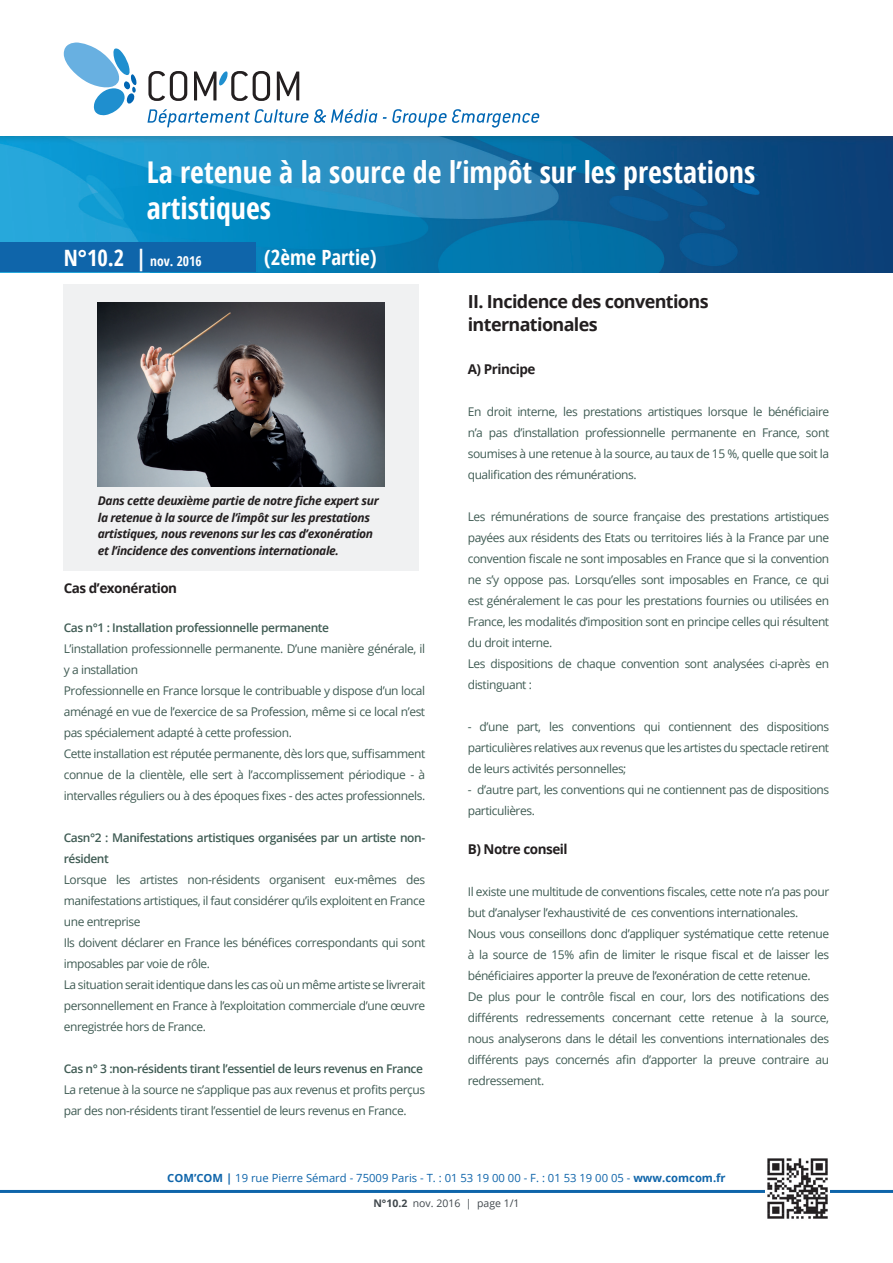
<style>
.page{position:relative;width:893px;height:1263px;background:#fff}
.page>*{position:absolute;margin:0;border:0;box-sizing:border-box;transform-origin:0 0}
.t1{font:700 condensed 30px "Open Sans";color:#fff}
.t2{font:700 condensed 21px "Open Sans";color:#fff}
.t3{font:700 18px/22.5px "Open Sans";letter-spacing:-.035em;color:#231f20}
.t4{font:700 13.5px "Open Sans";letter-spacing:-.035em;color:#231f20}
.t5{font:700 condensed 13.5px "Open Sans";color:#fff}
.t6{font:12px/21px "Open Sans";letter-spacing:-.035em;color:#405c54;text-align:justify}
.t7{font:italic 700 12px/16.5px "Open Sans";letter-spacing:-.03em;color:#231f20}
.t8{font:600 12px/21px "Open Sans";letter-spacing:-.035em;color:#405c54}
.t9{font:11.25px "Open Sans";color:#0f65aa}
.n_page{font:10.5px "Open Sans";color:#41484d}
.s1{font-size:22.5px}
.s2{font-weight:700}
</style>
<div class="page">
<img style="left:0;top:136px;width:893px;height:136px">
<div style="left:0;top:242px;width:255px;height:30px;background:#0f65aa"></div>
<svg style="left:147px;top:109px;width:230px;height:18px"></svg>
<svg style="left:383px;top:109px;width:157px;height:19px"></svg>
<svg style="left:148px;top:71px;width:39px;height:30px"></svg>
<svg style="left:277px;top:72px;width:22px;height:28px"></svg>
<svg style="left:194px;top:71px;width:76px;height:30px"></svg>
<svg style="left:64px;top:43px;width:72px;height:72px"></svg>
<hr style="left:0;top:1190px;width:893px;height:3px;background:#0f65aa">
<img style="left:765px;top:1158px;width:64px;height:61px">
<div style="left:64px;top:284px;width:355px;height:287px;background:#f0f1f2"></div>
<img style="left:98px;top:303px;width:287px;height:184px">
<p class="t1" style="left:147px;top:151px;width:610px">La retenue à la source de l’impôt sur les prestations</p>
<p class="t1" style="left:147px;top:187px;width:126px">artistiques</p>
<p class="t5" style="left:64px;top:252px;width:139px"><span class="s1">N°10.2 |</span> nov. 2016</p>
<p class="t2" style="left:264px;top:243px;width:114px">(2ème Partie)</p>
<p class="t7" style="left:98px;top:492px;width:283px">Dans cette deuxième partie de notre fiche expert sur la retenue à la source de l’impôt sur les prestations artistiques, nous revenons sur les cas d’exonération et l’incidence des conventions internationale.</p>
<p class="t4" style="left:64px;top:578px;width:115px">Cas d’exonération</p>
<p class="t8" style="left:64px;top:617px;width:267px">Cas n°1 : Installation professionnelle permanente</p>
<p class="t6" style="left:64px;top:638px;width:363px">L’installation professionnelle permanente. D’une manière générale, il y a installation</p>
<p class="t6" style="left:64px;top:680px;width:363px">Professionnelle en France lorsque le contribuable y dispose d’un local aménagé en vue de l’exercice de sa Profession, même si ce local n’est pas spécialement adapté à cette profession.</p>
<p class="t6" style="left:64px;top:743px;width:363px">Cette installation est réputée permanente, dès lors que, suffisamment connue de la clientèle, elle sert à l’accomplissement périodique - à intervalles réguliers ou à des époques fixes - des actes professionnels.</p>
<p class="t8" style="left:64px;top:827px;width:363px">Casn°2 : Manifestations artistiques organisées par un artiste non&shy;résident</p>
<p class="t6" style="left:64px;top:869px;width:363px">Lorsque les artistes non-résidents organisent eux-mêmes des manifestations artistiques, il faut considérer qu’ils exploitent en France une entreprise</p>
<p class="t6" style="left:64px;top:932px;width:363px">Ils doivent déclarer en France les bénéfices correspondants qui sont imposables par voie de rôle.</p>
<p class="t6" style="left:64px;top:974px;width:363px">La situation serait identique dans les cas où un même artiste se livrerait personnellement en France à l’exploitation commerciale d’une œuvre enregistrée hors de France.</p>
<p class="t8" style="left:64px;top:1058px;width:361px">Cas n° 3 :non-résidents tirant l’essentiel de leurs revenus en France</p>
<p class="t6" style="left:64px;top:1079px;width:363px">La retenue à la source ne s’applique pas aux revenus et profits perçus par des non-résidents tirant l’essentiel de leurs revenus en France.</p>
<p class="t3" style="left:468px;top:290px;width:242px">II. Incidence des conventions internationales</p>
<p class="t4" style="left:468px;top:360px;width:69px">A) Principe</p>
<p class="t6" style="left:468px;top:401px;width:363px">En droit interne, les prestations artistiques lorsque le bénéficiaire n’a pas d’installation professionnelle permanente en France, sont soumises à une retenue à la source, au taux de 15 %, quelle que soit la qualification des rémunérations.</p>
<p class="t6" style="left:468px;top:506px;width:363px">Les rémunérations de source française des prestations artistiques payées aux résidents des Etats ou territoires liés à la France par une convention fiscale ne sont imposables en France que si la convention ne s’y oppose pas. Lorsqu’elles sont imposables en France, ce qui est généralement le cas pour les prestations fournies ou utilisées en France, les modalités d’imposition sont en principe celles qui résultent du droit interne.</p>
<p class="t6" style="left:468px;top:653px;width:363px">Les dispositions de chaque convention sont analysées ci-après en distinguant :</p>
<p class="t6" style="left:468px;top:716px;width:363px">- d’une part, les conventions qui contiennent des dispositions particulières relatives aux revenus que les artistes du spectacle retirent de leurs activités personnelles;</p>
<p class="t6" style="left:468px;top:779px;width:363px">- d’autre part, les conventions qui ne contiennent pas de dispositions particulières.</p>
<p class="t4" style="left:468px;top:840px;width:101px">B) Notre conseil</p>
<p class="t6" style="left:468px;top:881px;width:363px">Il existe une multitude de conventions fiscales, cette note n’a pas pour but d’analyser l’exhaustivité de ces conventions internationales.</p>
<p class="t6" style="left:468px;top:923px;width:363px">Nous vous conseillons donc d’appliquer systématique cette retenue à la source de 15% afin de limiter le risque fiscal et de laisser les bénéficiaires apporter la preuve de l’exonération de cette retenue.</p>
<p class="t6" style="left:468px;top:986px;width:363px">De plus pour le contrôle fiscal en cour, lors des notifications des différents redressements concernant cette retenue à la source, nous analyserons dans le détail les conventions internationales des différents pays concernés afin d’apporter la preuve contraire au redressement.</p>
<p class="t9" style="left:167px;top:1170px;width:560px"><span class="s2">COM’COM |</span> 19 rue Pierre Sémard - 75009 Paris - T. : 01 53 19 00 00 - F. : 01 53 19 00 05 - <span class="s2">www.comcom.fr</span></p>
<p class="n_page" style="left:373px;top:1196px;width:148px"><span class="s2">N°10.2</span> nov. 2016 | page 1/1</p>
</div>
